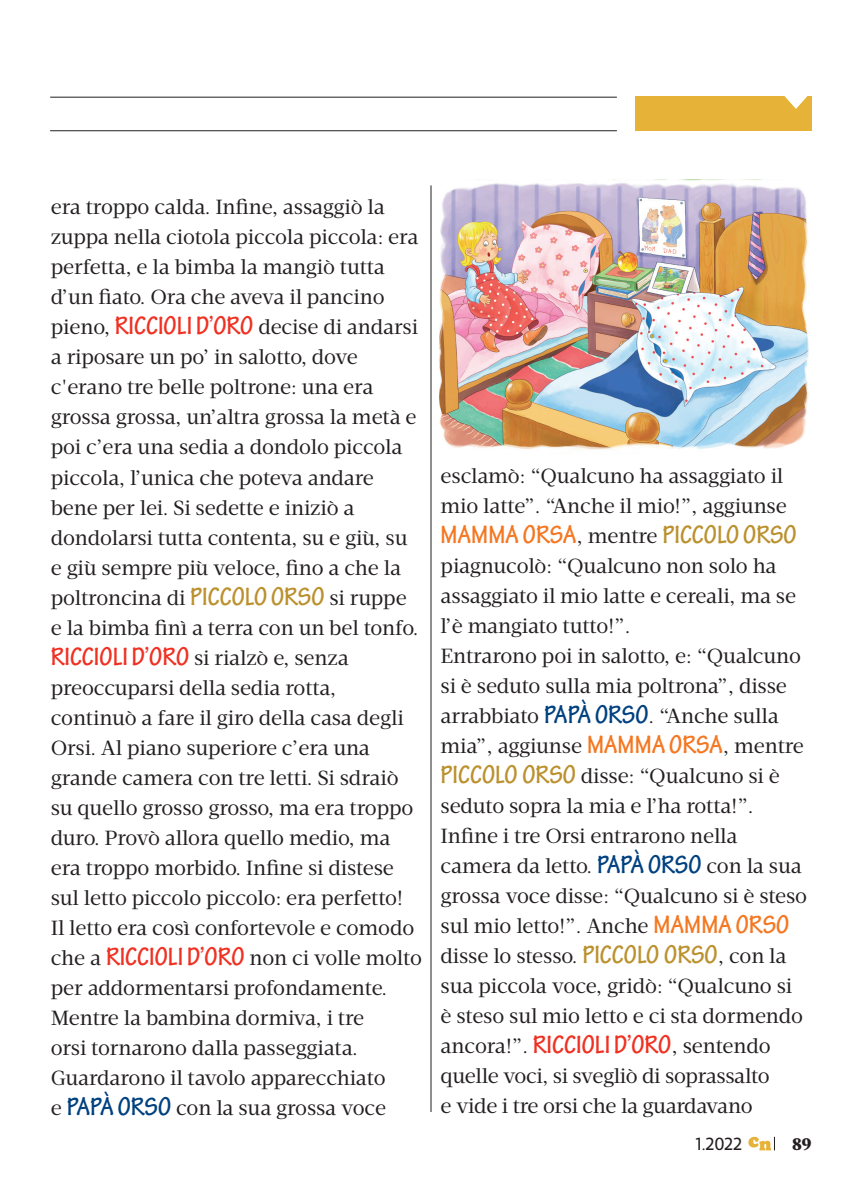
<style>
.page{position:relative;width:862px;height:1202px;background:#fff}
.page>*{position:absolute;margin:0;border:0;box-sizing:border-box;transform-origin:0 0}
.t1{font:700 condensed 27px "Tekton Pro";color:#bb912e}
.t2{font:21px/30px "Velino Text";letter-spacing:-.005em;color:#231f20}
.t3{font:18px "Velino Sans";color:#231f20}
.t4{font:800 18px "Acta";color:#231f20}
.s1{font-family:"Tekton Pro";font-weight:700;font-stretch:condensed;font-size:27px;color:#ef3122}
.s2{font-family:"Tekton Pro";font-weight:700;font-stretch:condensed;font-size:27px;color:#bb912e}
.s3{font-family:"Tekton Pro";font-weight:700;font-stretch:condensed;font-size:27px;color:#01417f}
.s4{color:#f47721}
.s5{font-family:"Velino Text";font-weight:400;font-stretch:normal;font-size:21px;color:#231f20}
.s6{font-family:"Tekton Pro";font-weight:700;font-stretch:condensed;font-size:27px;color:#f47721}
</style>
<div class="page">
<hr style="left:50px;top:97px;width:566px;height:1px;background:#231f20">
<hr style="left:50px;top:130px;width:566px;height:1px;background:#231f20">
<svg style="left:748px;top:1136px;width:27px;height:14px"></svg>
<div style="left:634px;top:97px;width:177px;height:34px;background:#e6b238"></div>
<svg style="left:784px;top:96px;width:23px;height:13px"></svg>
<hr style="left:430px;top:185px;width:1px;height:927px;background:#231f20">
<img style="left:439px;top:180px;width:370px;height:270px">
<p class="t2" style="left:51px;top:192px;width:372px">era troppo calda. Infine, assaggiò la zuppa nella ciotola piccola piccola: era perfetta, e la bimba la mangiò tutta d’un fiato. Ora che aveva il pancino pieno, <span class="s1">RICCIOLI D’ORO</span> decise di andarsi a riposare un po’ in salotto, dove c'erano tre belle poltrone: una era grossa grossa, un’altra grossa la metà e poi c’era una sedia a dondolo piccola piccola, l’unica che poteva andare bene per lei. Si sedette e iniziò a dondolarsi tutta contenta, su e giù, su e giù sempre più veloce, fino a che la poltroncina di <span class="s2">PICCOLO ORSO</span> si ruppe e la bimba finì a terra con un bel tonfo.<br><span class="s1">RICCIOLI D’ORO</span> si rialzò e, senza preoccuparsi della sedia rotta, continuò a fare il giro della casa degli Orsi. Al piano superiore c’era una grande camera con tre letti. Si sdraiò su quello grosso grosso, ma era troppo duro. Provò allora quello medio, ma era troppo morbido. Infine si distese sul letto piccolo piccolo: era perfetto!<br>Il letto era così confortevole e comodo che a <span class="s1">RICCIOLI D’ORO</span> non ci volle molto per addormentarsi profondamente.<br>Mentre la bambina dormiva, i tre<br>orsi tornarono dalla passeggiata.<br>Guardarono il tavolo apparecchiato<br>e <span class="s3">PAPÀ ORSO</span> con la sua grossa voce</p>
<p class="t2" style="left:440px;top:461px;width:348px">esclamò: “Qualcuno ha assaggiato il mio latte”. “Anche il mio!”, aggiunse</p>
<p class="t1" style="left:440px;top:519px;width:358px"><span class="s4">MAMMA ORSA</span><span class="s5">, mentre</span> PICCOLO ORSO</p>
<p class="t2" style="left:440px;top:551px;width:368px">piagnucolò: “Qualcuno non solo ha assaggiato il mio latte e cereali, ma se l’è mangiato tutto!”.<br>Entrarono poi in salotto, e: “Qualcuno si è seduto sulla mia poltrona”, disse arrabbiato <span class="s3">PAPÀ ORSO</span>. “Anche sulla mia”, aggiunse <span class="s6">MAMMA ORSA</span>, mentre <span class="s2">PICCOLO ORSO</span> disse: “Qualcuno si è seduto sopra la mia e l’ha rotta!”.<br>Infine i tre Orsi entrarono nella camera da letto. <span class="s3">PAPÀ ORSO</span> con la sua grossa voce disse: “Qualcuno si è steso sul mio letto!”. Anche <span class="s6">MAMMA ORSO </span>disse lo stesso. <span class="s2">PICCOLO ORSO</span>, con la sua piccola voce, gridò: “Qualcuno si è steso sul mio letto e ci sta dormendo ancora!”. <span class="s1">RICCIOLI D’ORO</span>, sentendo quelle voci, si svegliò di soprassalto<br>e vide i tre orsi che la guardavano</p>
<p class="t3" style="left:695px;top:1133px;width:48px">1.2022</p>
<p class="t4" style="left:792px;top:1133px;width:21px">89</p>
</div>
